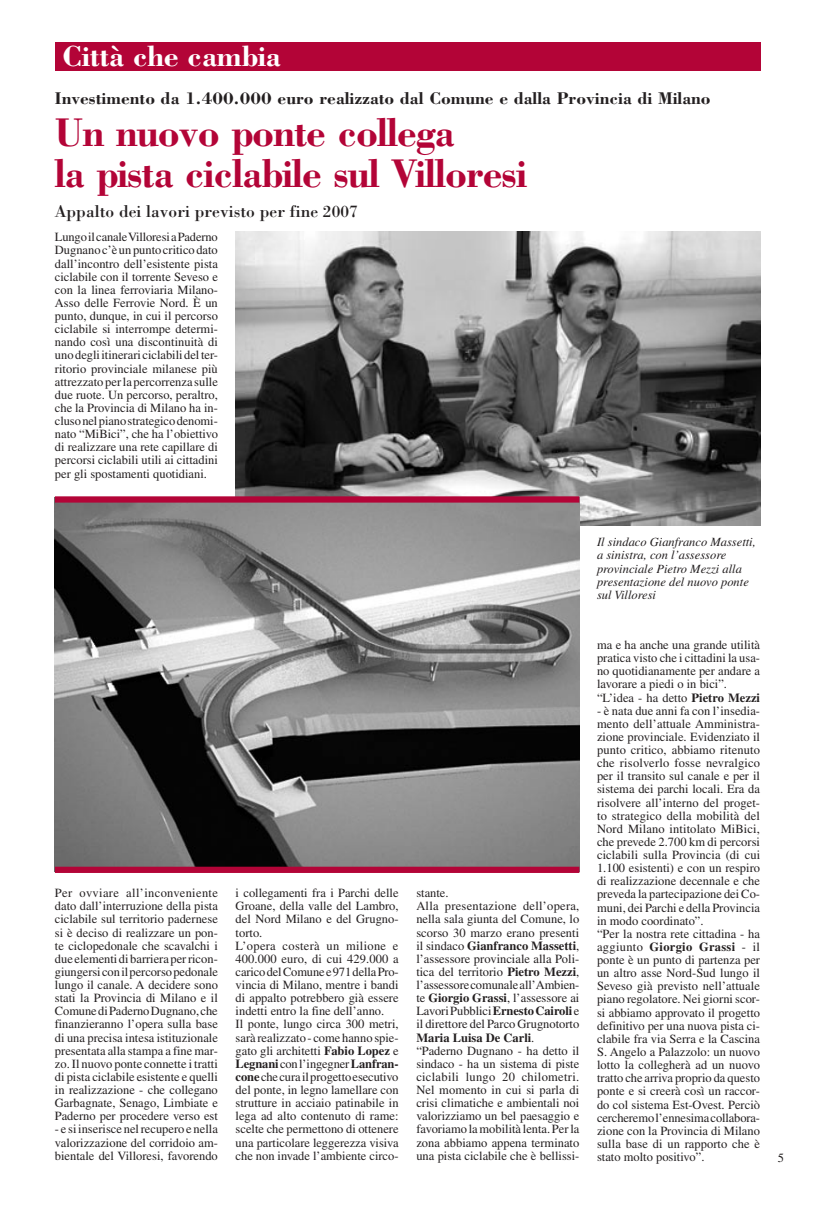
<style>
.page{position:relative;width:815px;height:1205px;background:#fff}
.page>*{position:absolute;margin:0;border:0;box-sizing:border-box;transform-origin:0 0}
.t1{font:700 41.25px/41.2px "Bodoni";letter-spacing:-.025em;color:#b30437;scale:.96 1}
.t2{font:700 30px "Bodoni";letter-spacing:-.01em;color:#fff}
.t3{font:700 17.5px "Bodoni";color:#231f20}
.t4{font:17.5px "Bodoni";color:#231f20}
.t5{font:12.5px/13.1px "Times";color:#231f20}
.t6{font:italic 12.5px/13.1px "Times";color:#231f20}
.s1{font-weight:700}
</style>
<div class="page">
<div style="left:55px;top:43px;width:705px;height:28px;background:#b30437"></div>
<img style="left:236px;top:231px;width:524px;height:294px">
<img style="left:55px;top:502px;width:524px;height:365px">
<div style="left:55px;top:496px;width:524px;height:6px;background:#b30437"></div>
<div style="left:55px;top:867px;width:524px;height:6px;background:#b30437"></div>
<h2 class="t2" style="left:62px;top:38px;width:220px">Città che cambia</h2>
<h3 class="t3" style="left:55px;top:88px;width:657px">Investimento da 1.400.000 euro realizzato dal Comune e dalla Provincia di Milano</h3>
<h1 class="t1" style="left:55px;top:110px;width:493px">Un nuovo ponte collega<br>la pista ciclabile sul Villoresi</h1>
<h3 class="t4" style="left:55px;top:201px;width:305px">Appalto dei lavori previsto per fine 2007</h3>
<p class="t5" style="left:55px;top:230px;width:165px;text-align:justify">Lungo il canale Villoresi a Paderno Dugnano c’è un punto critico dato dall’incontro dell’esistente pista ciclabile con il torrente Seveso e con la linea ferroviaria Milano-Asso delle Ferrovie Nord. È un punto, dunque, in cui il percorso ciclabile si interrompe determi&shy;nando così una discontinuità di uno degli itinerari ciclabili del ter&shy;ritorio provinciale milanese più attrezzato per la percorrenza sulle due ruote. Un percorso, peraltro, che la Provincia di Milano ha in&shy;cluso nel piano strategico denomi&shy;nato “MiBici”, che ha l’obiettivo di realizzare una rete capillare di percorsi ciclabili utili ai cittadini per gli spostamenti quotidiani.</p>
<p class="t5" style="left:55px;top:886px;width:165px;text-align:justify">Per ovviare all’inconveniente dato dall’interruzione della pista ciclabile sul territorio padernese si è deciso di realizzare un pon&shy;te ciclopedonale che scavalchi i due elementi di barriera per ricon&shy;giungersi con il percorso pedonale lungo il canale. A decidere sono stati la Provincia di Milano e il Comune di Paderno Dugnano, che finanzieranno l’opera sulla base di una precisa intesa istituzionale presentata alla stampa a fine mar&shy;zo. Il nuovo ponte connette i tratti di pista ciclabile esistente e quelli in realizzazione - che collegano Garbagnate, Senago, Limbiate e Paderno per procedere verso est</p>
<p class="t5" style="left:55px;top:1122px;width:164px;text-align:justify">- e si inserisce nel recupero e nella valorizzazione del corridoio am&shy;bientale del Villoresi, favorendo</p>
<p class="t5" style="left:236px;top:886px;width:165px">i collegamenti fra i Parchi delle<br>Groane, della valle del Lambro, del Nord Milano e del Grugno&shy;torto.<br>L’opera costerà un milione e<br>400.000 euro, di cui 429.000 a carico del Comune e 971 della Pro&shy;vincia di Milano, mentre i bandi di appalto potrebbero già essere indetti entro la fine dell’anno.<br>Il ponte, lungo circa 300 metri, sarà realizzato - come hanno spie&shy;gato gli architetti <span class="s1">Fabio Lopez</span> e<br><span class="s1">Legnani</span> con l’ingegner <span class="s1">Lanfran&shy;cone</span> che cura il progetto esecutivo del ponte, in legno lamellare con strutture in acciaio patinabile in lega ad alto contenuto di rame: scelte che permettono di ottenere una particolare leggerezza visiva che non invade l’ambiente circo-</p>
<p class="t5" style="left:416px;top:886px;width:165px">stante.<br>Alla presentazione dell’opera, nella sala giunta del Comune, lo scorso 30 marzo erano presenti il sindaco <span class="s1">Gianfranco Massetti</span>, l’assessore provinciale alla Poli&shy;tica del territorio <span class="s1">Pietro Mezzi</span>, l’assessore comunale all’Ambien&shy;te <span class="s1">Giorgio Grassi</span>, l’assessore ai<br>Lavori Pubblici <span class="s1">Ernesto Cairoli</span> e il direttore del Parco Grugnotorto<br><span class="s1">Maria Luisa De Carli</span>. “Paderno Dugnano - ha detto il sindaco - ha un sistema di piste ciclabili lungo 20 chilometri.<br>Nel momento in cui si parla di crisi climatiche e ambientali noi valorizziamo un bel paesaggio e favoriamo la mobilità lenta. Per la zona abbiamo appena terminato una pista ciclabile che è bellissi-</p>
<p class="t6" style="left:597px;top:535px;width:160px">Il sindaco Gianfranco Massetti, a sinistra, con l’assessore provinciale Pietro Mezzi alla presentazione del nuovo ponte sul Villoresi</p>
<p class="t5" style="left:597px;top:638px;width:165px">ma e ha anche una grande utilità pratica visto che i cittadini la usa&shy;no quotidianamente per andare a lavorare a piedi o in bici”. “L’idea - ha detto <span class="s1">Pietro Mezzi</span></p>
<p class="t5" style="left:597px;top:704px;width:165px">- è nata due anni fa con l’insedia&shy;mento dell’attuale Amministra&shy;zione provinciale. Evidenziato il punto critico, abbiamo ritenuto che risolverlo fosse nevralgico per il transito sul canale e per il sistema dei parchi locali. Era da risolvere all’interno del proget&shy;to strategico della mobilità del<br>Nord Milano intitolato MiBici, che prevede 2.700 km di percorsi ciclabili sulla Provincia (di cui<br>1.100 esistenti) e con un respiro di realizzazione decennale e che preveda la partecipazione dei Co&shy;muni, dei Parchi e della Provincia in modo coordinato”.<br>“Per la nostra rete cittadina - ha aggiunto <span class="s1">Giorgio Grassi</span> - il ponte è un punto di partenza per un altro asse Nord-Sud lungo il<br>Seveso già previsto nell’attuale piano regolatore. Nei giorni scor&shy;si abbiamo approvato il progetto definitivo per una nuova pista ci&shy;clabile fra via Serra e la Cascina<br>S. Angelo a Palazzolo: un nuovo lotto la collegherà ad un nuovo tratto che arriva proprio da questo ponte e si creerà così un raccor&shy;do col sistema Est-Ovest. Perciò cercheremo l’ennesima collabora&shy;zione con la Provincia di Milano sulla base di un rapporto che è stato molto positivo”.</p>
<p class="t5" style="left:778px;top:1151px;width:8px">5</p>
</div>
